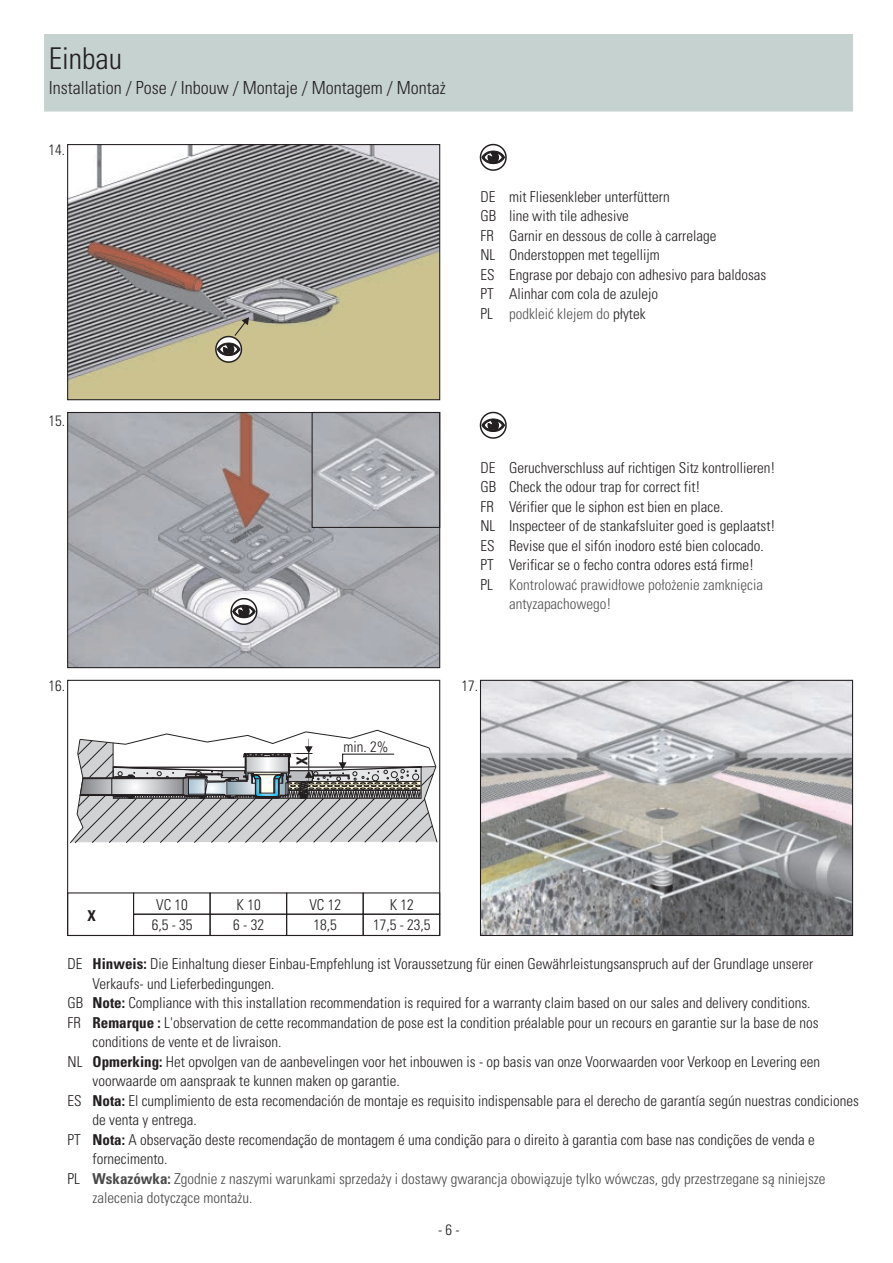
<style>
.page{position:relative;width:893px;height:1263px;background:#fff}
.page>*{position:absolute;margin:0;border:0;box-sizing:border-box;transform-origin:0 0}
.t1{font:30px "Univers Com 47 Light Cond";color:#231f20}
.t2{font:18px "Univers Com 47 Light Cond";color:#231f20}
.t3{font:15px/19.5px "Univers Com 47 Light Cond";color:#231f20}
.t4{font:15px/19.5px "Univers Com 47 Light Cond";color:#525253}
.t5{font:15px "Univers Com 67 Bold Cond";color:#231f20}
.s1{color:#525253}
.s2{font-family:"Univers Com 67 Bold Cond"}
.s3{font-family:"Univers Com 67 Bold Cond";color:#4a4949}
.s4{color:#4a4949}
</style>
<div class="page">
<img style="left:482px;top:682px;width:369px;height:252px">
<img style="left:69px;top:414px;width:369px;height:252px">
<img style="left:69px;top:146px;width:369px;height:252px">
<img style="left:314px;top:414px;width:124px;height:112px">
<div style="left:312px;top:412px;width:128px;height:116px;border:1px solid #231f20"></div>
<div style="left:133px;top:914px;width:78px;height:22px;border:1px solid #231f20"></div>
<div style="left:210px;top:914px;width:77px;height:22px;border:1px solid #231f20"></div>
<div style="left:286px;top:914px;width:78px;height:22px;border:1px solid #231f20"></div>
<div style="left:363px;top:914px;width:77px;height:22px;border:1px solid #231f20"></div>
<div style="left:67px;top:144px;width:373px;height:256px;border:1px solid #231f20"></div>
<div style="left:67px;top:680px;width:373px;height:256px;border:1px solid #231f20"></div>
<div style="left:67px;top:412px;width:373px;height:256px;border:1px solid #231f20"></div>
<div style="left:480px;top:680px;width:373px;height:256px;border:1px solid #231f20"></div>
<svg style="left:215px;top:317px;width:34px;height:46px;background:#a49e88"></svg>
<svg style="left:480px;top:144px;width:27px;height:27px"></svg>
<svg style="left:480px;top:412px;width:27px;height:27px"></svg>
<svg style="left:230px;top:598px;width:27px;height:27px"></svg>
<svg style="left:70px;top:730px;width:367px;height:180px"></svg>
<div style="left:44px;top:34px;width:809px;height:77px;background:#c6d2d0"></div>
<h1 class="t1" style="left:49px;top:48px;width:75px">Einbau</h1>
<p class="t2" style="left:49px;top:81px;width:398px">Installation / Pose / Inbouw / Montaje / Montagem / Montaż</p>
<p class="t3" style="left:49px;top:142px;width:18px">14.</p>
<p class="t3" style="left:480px;top:189px;width:17px">DE<br>GB<br>FR<br>NL<br>ES<br>PT<br>PL</p>
<p class="t3" style="left:509px;top:189px;width:259px">mit Fliesenkleber unterfüttern<br>line with tile adhesive<br>Garnir en dessous de colle à carrelage<br>Onderstoppen met tegellijm<br>Engrase por debajo con adhesivo para baldosas<br>Alinhar com cola de azulejo<br><span class="s1">podkleić klejem do</span> płytek</p>
<p class="t3" style="left:49px;top:413px;width:18px">15.</p>
<p class="t3" style="left:480px;top:459px;width:17px">DE<br>GB<br>FR<br>NL<br>ES<br>PT<br>PL</p>
<p class="t3" style="left:509px;top:460px;width:268px">Geruchverschluss auf richtigen Sitz kontrollieren!<br>Check the odour trap for correct fit!<br>Vérifier que le siphon est bien en place.<br>Inspecteer of de stankafsluiter goed is geplaatst!<br>Revise que el sifón inodoro esté bien colocado.<br>Verificar se o fecho contra odores está firme!</p>
<p class="t4" style="left:509px;top:577px;width:256px">Kontrolować prawidłowe położenie zamknięcia antyzapachowego!</p>
<p class="t3" style="left:49px;top:678px;width:18px">16.</p>
<p class="t3" style="left:461px;top:678px;width:18px">17.</p>
<p class="t5" style="left:297px;top:765px;width:10px;rotate:-90deg">X</p>
<p class="t3" style="left:344px;top:739px;width:46px">min. 2%</p>
<p class="t5" style="left:87px;top:910px;width:10px">X</p>
<p class="t3" style="left:152px;top:897px;width:42px;text-align:center">VC 10<br>6,5 - 35</p>
<p class="t3" style="left:233px;top:897px;width:32px">K 10<br>6 - 32</p>
<p class="t3" style="left:309px;top:897px;width:33px">VC 12<br>18,5</p>
<p class="t3" style="left:373px;top:897px;width:59px;text-align:center">K 12<br>17,5 - 23,5</p>
<p class="t3" style="left:68px;top:956px;width:16px">DE</p>
<p class="t3" style="left:68px;top:995px;width:17px">GB<br>FR</p>
<p class="t3" style="left:68px;top:1053px;width:16px">NL</p>
<p class="t3" style="left:68px;top:1092px;width:16px">ES</p>
<p class="t3" style="left:68px;top:1131px;width:15px">PT</p>
<p class="t3" style="left:68px;top:1170px;width:14px">PL</p>
<p class="t3" style="left:93px;top:956px;width:768px"><span class="s2">Hinweis:</span> Die Einhaltung dieser Einbau-Empfehlung ist Voraussetzung für einen Gewährleistungsanspruch auf der Grundlage unserer Verkaufs- und Lieferbedingungen.<br><span class="s2">Note:</span> Compliance with this installation recommendation is required for a warranty claim based on our sales and delivery conditions.<br><span class="s2">Remarque :</span> L'observation de cette recommandation de pose est la condition préalable pour un recours en garantie sur la base de nos conditions de vente et de livraison.<br><span class="s2">Opmerking:</span> Het opvolgen van de aanbevelingen voor het inbouwen is - op basis van onze Voorwaarden voor Verkoop en Levering een voorwaarde om aanspraak te kunnen maken op garantie.<br><span class="s2">Nota:</span> El cumplimiento de esta recomendación de montaje es requisito indispensable para el derecho de garantía según nuestras condiciones de venta y entrega.<br><span class="s2">Nota:</span> A observação deste recomendação de montagem é uma condição para o direito à garantia com base nas condições de venda e fornecimento.<br><span class="s3">Wskazówka:</span> <span class="s4">Zgodnie z naszymi warunkami sprzedaży i dostawy gwarancja obowiązuje tylko wówczas, gdy przestrzegane są niniejsze zalecenia dotyczące montażu.</span></p>
<p class="t3" style="left:438px;top:1222px;width:23px">- 6 -</p>
</div>
